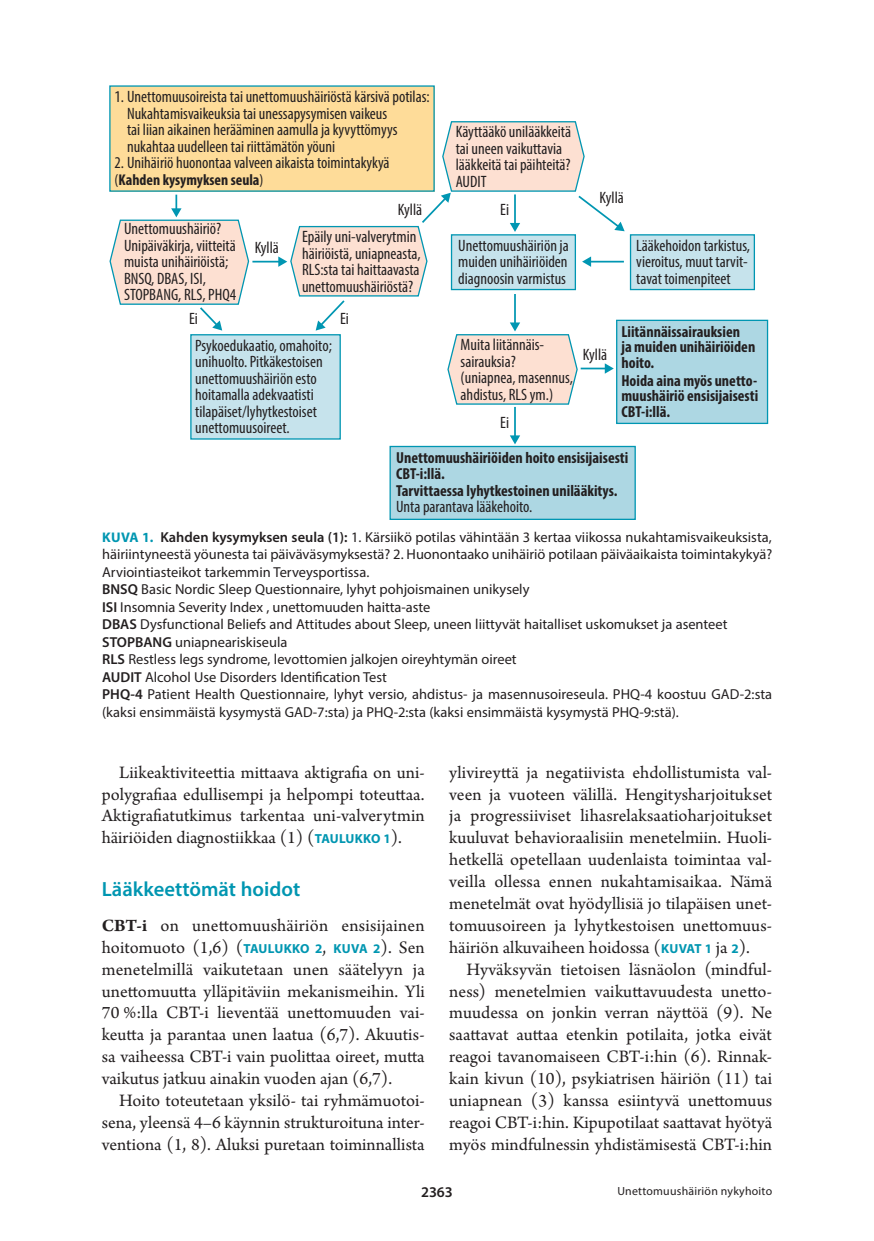
<style>
.page{position:relative;width:874px;height:1241px;background:#fff}
.page>*{position:absolute;margin:0;border:0;box-sizing:border-box;transform-origin:0 0}
.v1{font:600 20.65px "Myriad Pro";color:#0096b1}
.l_ei_sis{font:18.38px/21.9px "Arno Pro";color:#231f20;text-align:justify}
.t1{font:condensed 16.45px/16.4px "Myriad Pro";color:#231f20}
.t2{font:700 condensed 15.92px/15.6px "Myriad Pro";color:#231f20}
.t3{font:700 condensed 15.58px "Myriad Pro";color:#231f20}
.t4{font:600 14.88px "Myriad Pro";color:#231f20}
.kt{font:14.35px/17.5px "Myriad Pro";color:#231f20}
.Ala{font:11.9px "Myriad Pro";letter-spacing:.02em;color:#231f20}
.s1{font-weight:400}
.s2{font-weight:700;font-size:14px;color:#0096b1}
.s3{font-weight:600}
.s4{font-family:"Myriad Pro";font-weight:700;font-size:13.12px;color:#0096b1}
.s5{font-weight:700}
</style>
<div class="page">
<div style="left:110px;top:86px;width:324px;height:105px;background:#fedc99"></div>
<svg style="left:109px;top:120px;width:659px;height:400px"></svg>
<p class="t1" style="left:127px;top:88px;width:304px;text-indent:-13px">1. Unettomuusoireista tai unettomuushäiriöstä kärsivä potilas:<br>Nukahtamisvaikeuksia tai unessapysymisen vaikeus<br>tai liian aikainen herääminen aamulla ja kyvyttömyys nukahtaa uudelleen tai riittämätön yöuni</p>
<p class="t1" style="left:114px;top:154px;width:276px">2. Unihäiriö huonontaa valveen aikaista toimintakykyä</p>
<p class="t3" style="left:114px;top:169px;width:150px"><span class="s1">(</span>Kahden kysymyksen seula<span class="s1">)</span></p>
<p class="t1" style="left:124px;top:220px;width:113px">Unettomuushäiriö?<br>Unipäiväkirja, viitteitä muista unihäiriöistä;<br>BNSQ, DBAS, ISI,<br>STOPBANG, RLS, PHQ4</p>
<p class="t1" style="left:302px;top:228px;width:120px">Epäily uni-valverytmin häiriöistä, uniapneasta,<br>RLS:sta tai haittaavasta unettomuushäiriöstä?</p>
<p class="t1" style="left:455px;top:123px;width:117px">Käyttääkö unilääkkeitä tai uneen vaikuttavia lääkkeitä tai päihteitä?<br>AUDIT</p>
<p class="t1" style="left:599px;top:189px;width:26px">Kyllä</p>
<p class="t1" style="left:398px;top:201px;width:26px">Kyllä</p>
<p class="t1" style="left:500px;top:201px;width:10px">Ei</p>
<p class="t1" style="left:458px;top:237px;width:112px;text-align:justify">Unettomuushäiriön ja muiden unihäiriöiden diagnoosin varmistus</p>
<p class="t1" style="left:636px;top:237px;width:115px">Lääkehoidon tarkistus, vieroitus, muut tarvit&shy;tavat toimenpiteet</p>
<p class="t1" style="left:254px;top:239px;width:26px">Kyllä</p>
<p class="t1" style="left:189px;top:310px;width:10px">Ei</p>
<p class="t1" style="left:195px;top:336px;width:138px">Psykoedukaatio, omahoito; unihuolto. Pitkäkestoisen unettomuushäiriön esto hoitamalla adekvaatisti tilapäiset/lyhytkestoiset unettomuusoireet.</p>
<p class="t1" style="left:340px;top:310px;width:10px">Ei</p>
<p class="t2" style="left:621px;top:323px;width:135px">Liitännäissairauksien<br>ja muiden unihäiriöiden hoito.</p>
<p class="t2" style="left:621px;top:372px;width:138px;text-align:justify">Hoida aina myös unetto&shy;muushäiriö ensisijaisesti CBT-i:llä.</p>
<p class="t2" style="left:396px;top:449px;width:234px;line-height:16.4px">Unettomuushäiriöiden hoito ensisijaisesti<br>CBT-i:llä.<br>Tarvittaessa lyhytkestoinen unilääkitys.</p>
<p class="t1" style="left:396px;top:498px;width:138px">Unta parantava lääkehoito.</p>
<p class="t1" style="left:460px;top:336px;width:114px">Muita liitännäis&shy;sairauksia? (uniapnea, masennus, ahdistus, RLS ym.)</p>
<p class="t1" style="left:582px;top:346px;width:26px">Kyllä</p>
<p class="t1" style="left:500px;top:414px;width:10px">Ei</p>
<p class="kt" style="left:102px;top:527px;width:671px"><span class="s2">KUVA 1.</span> <span class="s3">Kahden kysymyksen seula (1):</span> 1. Kärsiikö potilas vähintään 3 kertaa viikossa nukahtamisvaikeuksista, häiriintyneestä yöunesta tai päiväväsymyksestä? 2. Huonontaako unihäiriö potilaan päiväaikaista toimintakykyä?</p>
<p class="kt" style="left:102px;top:562px;width:268px">Arviointiasteikot tarkemmin Terveysportissa.</p>
<p class="kt" style="left:102px;top:580px;width:428px"><span class="s3">BNSQ</span> Basic Nordic Sleep Questionnaire, lyhyt pohjoismainen unikysely</p>
<p class="kt" style="left:102px;top:597px;width:329px"><span class="s3">ISI</span> Insomnia Severity Index , unettomuuden haitta-aste</p>
<p class="kt" style="left:102px;top:615px;width:626px"><span class="s3">DBAS</span> Dysfunctional Beliefs and Attitudes about Sleep, uneen liittyvät haitalliset uskomukset ja asenteet</p>
<p class="kt" style="left:102px;top:632px;width:187px"><span class="s3">STOPBANG</span> uniapneariskiseula</p>
<p class="kt" style="left:102px;top:650px;width:416px"><span class="s3">RLS</span> Restless legs syndrome, levottomien jalkojen oireyhtymän oireet</p>
<p class="kt" style="left:102px;top:667px;width:286px"><span class="s3">AUDIT</span> Alcohol Use Disorders Identification Test</p>
<p class="kt" style="left:102px;top:685px;width:671px"><span class="s3">PHQ-4</span> Patient Health Questionnaire, lyhyt versio, ahdistus- ja masennusoireseula. PHQ-4 koostuu GAD-2:sta (kaksi ensimmäistä kysymystä GAD-7:sta) ja PHQ-2:sta (kaksi ensimmäistä kysymystä PHQ-9:stä).</p>
<p class="l_ei_sis" style="left:102px;top:762px;width:324px;text-indent:17px">Liikeaktiviteettia mittaava aktigrafia on uni‑ polygrafiaa edullisempi ja helpompi toteuttaa.<br>Aktigrafiatutkimus tarkentaa uni-valverytmin häiriöiden diagnostiikkaa (1) (<span class="s4">TAULUKKO 1</span>).</p>
<p class="v1" style="left:102px;top:875px;width:200px">Lääkkeettömät hoidot</p>
<p class="l_ei_sis" style="left:102px;top:915px;width:324px"><span class="s5">CBT-i</span> on unettomuushäiriön ensisijainen hoitomuoto (1,6) (<span class="s4">TAULUKKO 2</span>, <span class="s4">KUVA 2</span>). Sen menetelmillä vaikutetaan unen säätelyyn ja unettomuutta ylläpitäviin mekanismeihin. Yli 70 %:lla CBT-i lieventää unettomuuden vai&shy;keutta ja parantaa unen laatua (6,7). Akuutis‑ sa vaiheessa CBT-i vain puolittaa oireet, mutta vaikutus jatkuu ainakin vuoden ajan (6,7).</p>
<p class="l_ei_sis" style="left:102px;top:1090px;width:324px;text-indent:17px">Hoito toteutetaan yksilö- tai ryhmämuotoi‑ sena, yleensä 4–6 käynnin strukturoituna inter‑ ventiona (1, 8). Aluksi puretaan toiminnallista</p>
<p class="l_ei_sis" style="left:449px;top:762px;width:324px">ylivireyttä ja negatiivista ehdollistumista val‑ veen ja vuoteen välillä. Hengitysharjoitukset ja progressiiviset lihasrelaksaatioharjoitukset kuuluvat behavioraalisiin menetelmiin. Huoli‑ hetkellä opetellaan uudenlaista toimintaa val‑ veilla ollessa ennen nukahtamisaikaa. Nämä menetelmät ovat hyödyllisiä jo tilapäisen unet‑ tomuusoireen ja lyhytkestoisen unettomuus‑ häiriön alkuvaiheen hoidossa (<span class="s4">KUVAT 1</span> ja <span class="s4">2</span>).</p>
<p class="l_ei_sis" style="left:449px;top:959px;width:324px;text-indent:17px">Hyväksyvän tietoisen läsnäolon (mindful‑ ness) menetelmien vaikuttavuudesta unetto‑ muudessa on jonkin verran näyttöä (9). Ne saattavat auttaa etenkin potilaita, jotka eivät reagoi tavanomaiseen CBT-i:hin (6). Rinnak‑ kain kivun (10), psykiatrisen häiriön (11) tai uniapnean (3) kanssa esiintyvä unettomuus reagoi CBT-i:hin. Kipupotilaat saattavat hyötyä myös mindfulnessin yhdistämisestä CBT-i:hin</p>
<p class="t4" style="left:421px;top:1182px;width:33px">2363</p>
<p class="Ala" style="left:617px;top:1183px;width:156px">Unettomuushäiriön nykyhoito</p>
</div>
